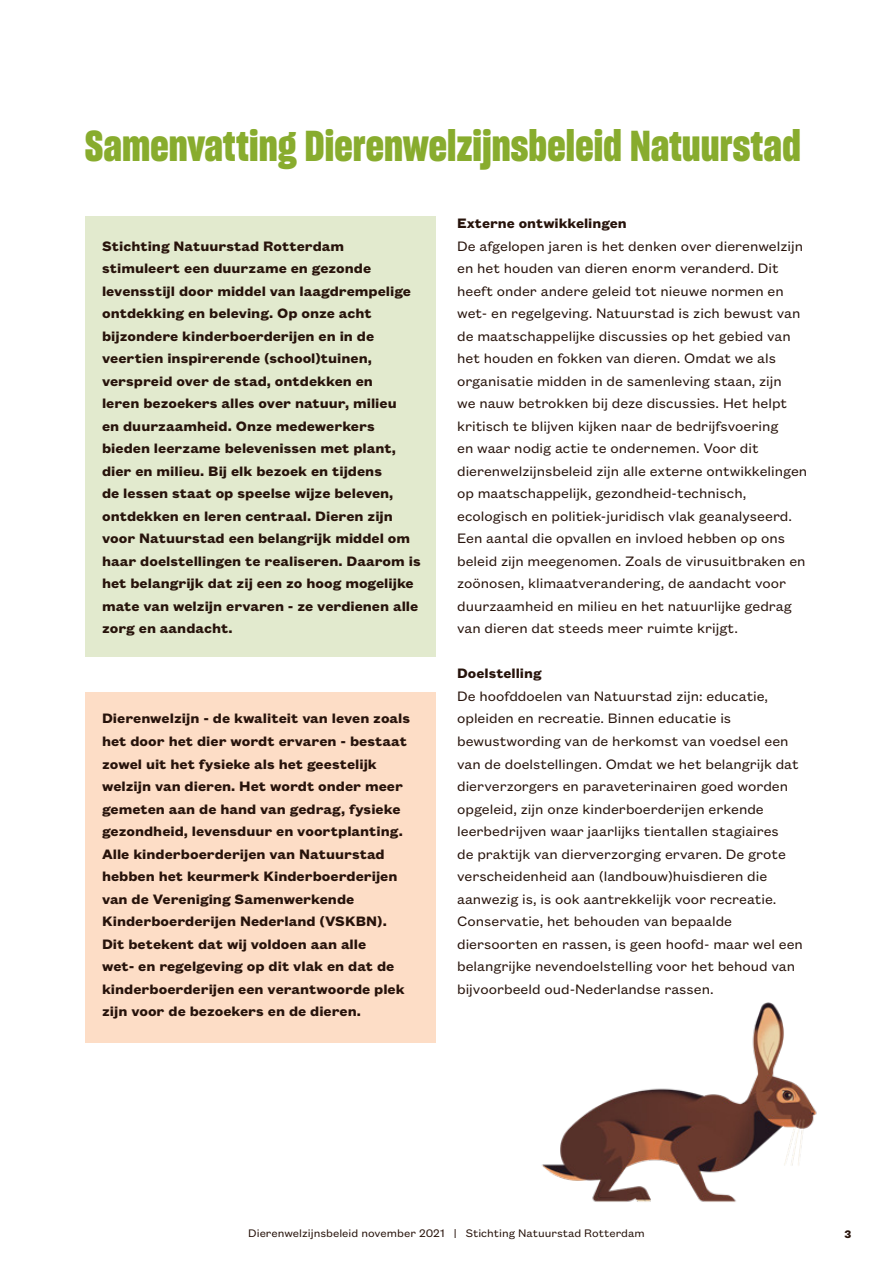
<style>
.page{position:relative;width:893px;height:1263px;background:#fff}
.page>*{position:absolute;margin:0;border:0;box-sizing:border-box;transform-origin:0 0}
.Hoofdstuk_op_pagina{font:42px "Sharp Grotesk Bold 15";color:#88ac2e}
.Plat_2_kolom{font:15px/22.5px "Founders Grotesk Text";color:#27130b}
.Plat_2_kolom-2{font:700 15px/22.5px "Founders Grotesk Text";color:#27130b}
.t1{font:12px "Founders Grotesk Text";color:#27130b}
.t2{font:700 12px "Founders Grotesk Text";color:#27130b}
</style>
<div class="page">
<div style="left:85px;top:217px;width:351px;height:440px;background:#e2eace"></div>
<div style="left:85px;top:693px;width:351px;height:350px;background:#fdddc6"></div>
<img style="left:542px;top:1002px;width:275px;height:200px">
<p class="Hoofdstuk_op_pagina" style="left:85px;top:117px;width:717px">Samenvatting Dierenwelzijnsbeleid Natuurstad</p>
<p class="Plat_2_kolom-2" style="left:102px;top:234px;width:320px">Stichting Natuurstad Rotterdam stimuleert een duurzame en gezonde levensstijl door middel van laagdrempelige ontdekking en beleving. Op onze acht bijzondere kinderboerderijen en in de veertien inspirerende (school)tuinen, verspreid over de stad, ontdekken en<br>leren bezoekers alles over natuur, milieu<br>en duurzaamheid. Onze medewerkers bieden leerzame belevenissen met plant, dier en milieu. Bij elk bezoek en tijdens<br>de lessen staat op speelse wijze beleven, ontdekken en leren centraal. Dieren zijn voor Natuurstad een belangrijk middel om haar doelstellingen te realiseren. Daarom is het belangrijk dat zij een zo hoog mogelijke mate van welzijn ervaren - ze verdienen alle zorg en aandacht.</p>
<p class="Plat_2_kolom-2" style="left:102px;top:706px;width:310px">Dierenwelzijn - de kwaliteit van leven zoals het door het dier wordt ervaren - bestaat zowel uit het fysieke als het geestelijk welzijn van dieren. Het wordt onder meer gemeten aan de hand van gedrag, fysieke gezondheid, levensduur en voortplanting.<br>Alle kinderboerderijen van Natuurstad hebben het keurmerk Kinderboerderijen van de Vereniging Samenwerkende Kinderboerderijen Nederland (VSKBN).<br>Dit betekent dat wij voldoen aan alle<br>wet- en regelgeving op dit vlak en dat de kinderboerderijen een verantwoorde plek zijn voor de bezoekers en de dieren.</p>
<p class="Plat_2_kolom-2" style="left:457px;top:211px;width:171px">Externe ontwikkelingen</p>
<p class="Plat_2_kolom" style="left:457px;top:234px;width:352px">De afgelopen jaren is het denken over dierenwelzijn en het houden van dieren enorm veranderd. Dit heeft onder andere geleid tot nieuwe normen en wet- en regelgeving. Natuurstad is zich bewust van de maatschappelijke discussies op het gebied van het houden en fokken van dieren. Omdat we als organisatie midden in de samenleving staan, zijn<br>we nauw betrokken bij deze discussies. Het helpt kritisch te blijven kijken naar de bedrijfsvoering<br>en waar nodig actie te ondernemen. Voor dit dierenwelzijnsbeleid zijn alle externe ontwikkelingen op maatschappelijk, gezondheid-technisch, ecologisch en politiek-juridisch vlak geanalyseerd.<br>Een aantal die opvallen en invloed hebben op ons beleid zijn meegenomen. Zoals de virusuitbraken en zoönosen, klimaatverandering, de aandacht voor duurzaamheid en milieu en het natuurlijke gedrag van dieren dat steeds meer ruimte krijgt.</p>
<p class="Plat_2_kolom-2" style="left:457px;top:661px;width:86px">Doelstelling</p>
<p class="Plat_2_kolom" style="left:457px;top:684px;width:347px">De hoofddoelen van Natuurstad zijn: educatie, opleiden en recreatie. Binnen educatie is bewustwording van de herkomst van voedsel een van de doelstellingen. Omdat we het belangrijk dat dierverzorgers en paraveterinairen goed worden opgeleid, zijn onze kinderboerderijen erkende leerbedrijven waar jaarlijks tientallen stagiaires<br>de praktijk van dierverzorging ervaren. De grote verscheidenheid aan (landbouw)huisdieren die aanwezig is, is ook aantrekkelijk voor recreatie.<br>Conservatie, het behouden van bepaalde diersoorten en rassen, is geen hoofd- maar wel een belangrijke nevendoelstelling voor het behoud van bijvoorbeeld oud-Nederlandse rassen.</p>
<p class="t1" style="left:248px;top:1225px;width:398px">Dierenwelzijnsbeleid november 2021 | Stichting Natuurstad Rotterdam</p>
<p class="t2" style="left:844px;top:1226px;width:8px">3</p>
</div>
